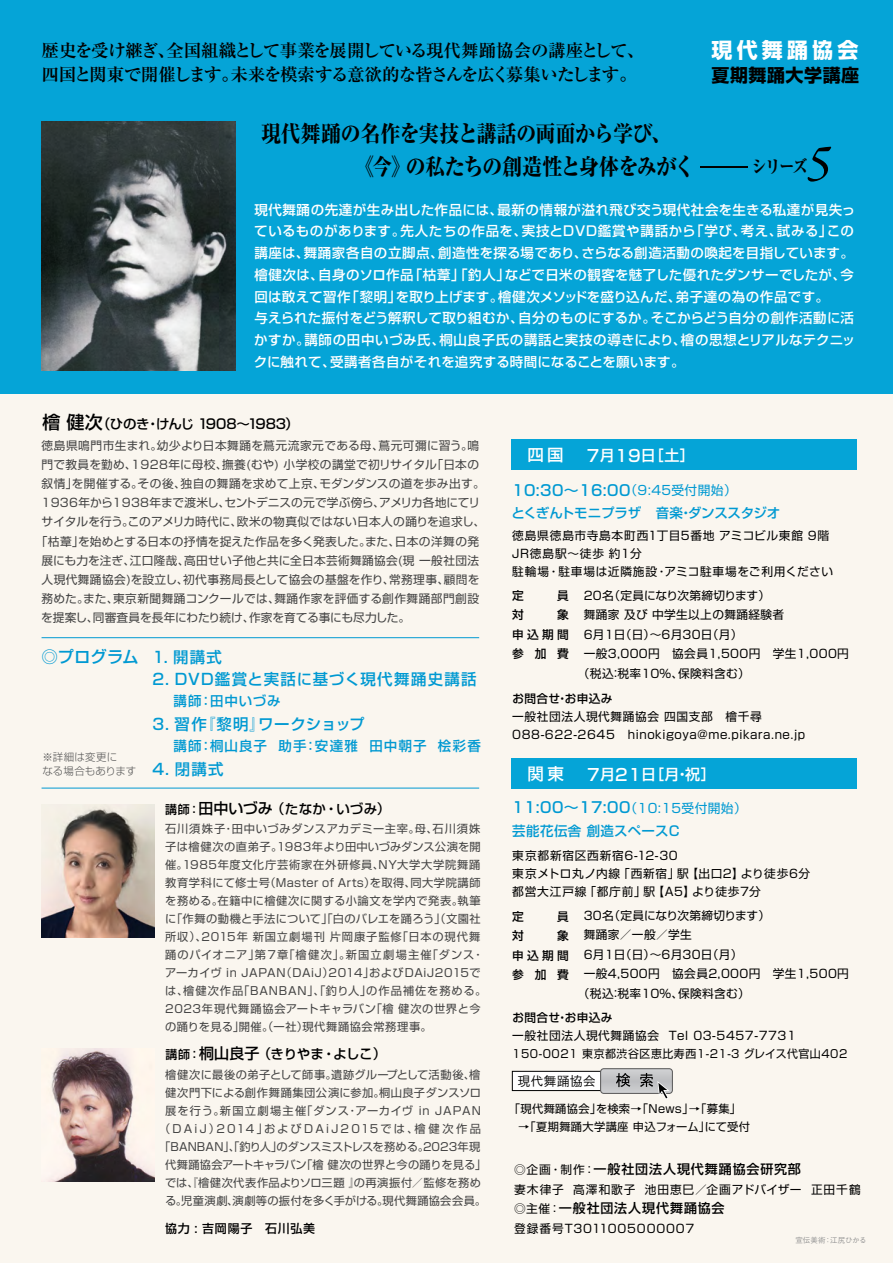
<style>
.page{position:relative;width:893px;height:1263px;background:#faf6ef}
.page>*{position:absolute;margin:0;border:0;box-sizing:border-box;transform-origin:0 0}
.t1{font:italic 51.3px "Garamond Premr Pro";color:#000}
.t2{font:800 22.8px/33px "Ryumin Pro";letter-spacing:-.025em;color:#000;scale:.88 1}
.t3{font:700 21px "Shin Go Pro";letter-spacing:.2em;color:#fff}
.t4{font:700 18px "Shin Go Pro";letter-spacing:.03em;color:#000}
.t5{font:700 17.55px/24px "Ryumin Pro";letter-spacing:-.075em;color:#000}
.t6{font:500 16.5px "Shin Go Pro";color:#fff}
.t7{font:500 16.5px "Shin Go Pro";letter-spacing:-.005em;color:#0099d2}
.t8{font:500 15.45px "Shin Go Pro";letter-spacing:.075em;color:#0099d2}
.t9{font:500 15.45px "Shin Go Pro";letter-spacing:.02em;color:#0099d2}
.t10{font:500 15px "Shin Go Pro";letter-spacing:.03em;color:#0099d2}
.t11{font:500 15px "Shin Go Pro";color:#fff}
.t12{font:500 13.5px/21.8px "Shin Go Pro";letter-spacing:.03em;color:#fff}
.t13{font:500 13.5px "Shin Go Pro";letter-spacing:-.01em;color:#000}
.t14{font:500 13.5px "Shin Go Pro";letter-spacing:.03em;color:#0099d2}
.t15{font:500 13.5px "Shin Go Pro";letter-spacing:.085em;color:#0099d2}
.t16{font:500 13.5px "Shin Go Pro";letter-spacing:-.02em;color:#0099d2}
.t17{font:500 13.05px "Shin Go Pro";letter-spacing:.065em;color:#000}
.t18{font:500 13.05px "Ro Gothic Std";color:#000}
.t19{font:500 12px "Shin Go Pro";letter-spacing:.06em;color:#000}
.t20{font:11.7px/18px "Shin Go Pro";letter-spacing:.04em;color:#000}
.t21{font:11.7px "Shin Go Pro";letter-spacing:.02em;color:#434343}
.t22{font:500 11.7px/19.5px "Shin Go Pro";letter-spacing:.03em;color:#000;text-align:justify}
.t23{font:11.7px "Shin Go Pro";letter-spacing:.045em;color:#434343}
.t24{font:11.7px "Shin Go Pro";letter-spacing:.04em;color:#434343}
.t25{font:11.7px "Shin Go Pro";letter-spacing:-.005em;color:#000}
.t26{font:11.7px "Shin Go Pro";letter-spacing:-.01em;color:#434343}
.t27{font:11.7px "Shin Go Pro";letter-spacing:.015em;color:#000}
.t28{font:11.7px "Shin Go Pro";letter-spacing:.075em;color:#000}
.t29{font:11.7px "Shin Go Pro";letter-spacing:.07em;color:#000}
.t30{font:11.25px/18px "Shin Go Pro";letter-spacing:.045em;color:#434343;text-align:center}
.t31{font:11.25px "Shin Go Pro";letter-spacing:.03em;color:#000}
.t32{font:11.25px "Shin Go Pro";letter-spacing:.05em;color:#000}
.t33{font:300 10.5px/13.5px "Shin Go Pro";letter-spacing:.01em;color:#575757}
.t34{font:500 7.5px "Gothic BBB Pro";letter-spacing:-.005em;color:#959595}
.s1{font-family:"Koz Go Pr 6 N";font-weight:400;font-size:17.25px}
.s2{font-size:17.4px}
.s3{font-size:18px}
.s4{font-family:"Koz Go Pr 6 N";font-weight:400}
.s5{font-size:12px}
.s6{font-size:15px}
.s7{font-weight:400;font-size:12.75px}
.s8{font-size:16.5px}
.s9{font-family:"Koz Go Pr 6 N";font-weight:400;font-size:11.7px}
.s10{font-weight:400;font-size:11.7px}
</style>
<div class="page">
<div style="left:0;top:0;width:893px;height:393px;background:#05a4d7"></div>
<div style="left:512px;top:1071px;width:126px;height:20px;background:#fff;border:1px solid #000"></div>
<div style="left:600px;top:1068px;width:73px;height:26px;border:1px solid #575757;border-radius:3px"></div>
<svg style="left:601px;top:1069px;width:71px;height:30px"></svg>
<img style="left:42px;top:121px;width:193px;height:250px">
<img style="left:48px;top:1049px;width:107px;height:132px">
<img style="left:42px;top:804px;width:113px;height:133px">
<div style="left:511px;top:758px;width:346px;height:31px;background:#05a4d7"></div>
<div style="left:511px;top:439px;width:346px;height:31px;background:#05a4d7"></div>
<hr style="left:42px;top:637px;width:437px;height:1px;background:#0099d2">
<hr style="left:42px;top:788px;width:437px;height:1px;background:#0099d2">
<h3 class="t5" style="left:42px;top:37px;width:604px">歴史を受け継ぎ、全国組織として事業を展開している現代舞踊協会の講座として、四国と関東で開催します。未来を模索する意欲的な皆さんを広く募集いたします。</h3>
<h3 class="t3" style="left:711px;top:33px;width:148px">現代舞踊協会</h3>
<h3 class="t4" style="left:711px;top:61px;width:149px">夏期舞踊大学講座</h3>
<h2 class="t2" style="left:355px;top:115px;width:516px;text-indent:-93px">現代舞踊の名作を実技と講話の両面から学び、<br>《今》の私たちの創造性と身体をみがく<span class="s1">-</span><span class="s2">シリーズ</span></h2>
<h1 class="t1" style="left:806px;top:131px;width:26px">5</h1>
<p class="t12" style="left:254px;top:197px;width:603px">現代舞踊の先達が生み出した作品には、最新の情報が溢れ飛び交う現代社会を生きる私達が見失っているものがあります。先人たちの作品を、実技とDVD鑑賞や講話から「学び、考え、試みる」この講座は、舞踊家各自の立脚点、創造性を探る場であり、さらなる創造活動の喚起を目指しています。檜健次は、自身のソロ作品「枯葦」「釣人」などで日米の観客を魅了した優れたダンサーでしたが、今回は敢えて習作「黎明」を取り上げます。檜健次メソッドを盛り込んだ、弟子達の為の作品です。<br>与えられた振付をどう解釈して取り組むか、自分のものにするか。そこからどう自分の創作活動に活かすか。講師の田中いづみ氏、桐山良子氏の講話と実技の導きにより、檜の思想とリアルなテクニックに触れて、受講者各自がそれを追究する時間になることを願います。</p>
<p class="t13" style="left:42px;top:412px;width:258px"><span class="s3">檜 健次</span>（ひのき・けんじ 1908～1983）</p>
<p class="t23" style="left:42px;top:436px;width:439px">徳島県鳴門市生まれ。幼少より日本舞踊を蔦元流家元である母、蔦元可彌に習う。鳴</p>
<p class="t21" style="left:42px;top:455px;width:439px">門で教員を勤め、1928年に母校、撫養(むや) 小学校の講堂で初リサイタル「日本の</p>
<p class="t21" style="left:42px;top:474px;width:445px">叙情」を開催する。その後、独自の舞踊を求めて上京、モダンダンスの道を歩み出す。</p>
<p class="t21" style="left:42px;top:493px;width:440px">1936年から1938年まで渡米し、セントデニスの元で学ぶ傍ら、アメリカ各地にてリ</p>
<p class="t21" style="left:42px;top:512px;width:445px">サイタルを行う。このアメリカ時代に、欧米の物真似ではない日本人の踊りを追求し、</p>
<p class="t21" style="left:36px;top:532px;width:445px">「枯葦」を始めとする日本の抒情を捉えた作品を多く発表した。また、日本の洋舞の発</p>
<p class="t21" style="left:42px;top:551px;width:439px">展にも力を注ぎ、江口隆哉、高田せい子他と共に全日本芸術舞踊協会(現 一般社団法</p>
<p class="t21" style="left:42px;top:570px;width:439px">人現代舞踊協会)を設立し、初代事務局長として協会の基盤を作り、常務理事、顧問を</p>
<p class="t24" style="left:42px;top:589px;width:439px">務めた。また、東京新聞舞踊コンクールでは、舞踊作家を評価する創作舞踊部門創設</p>
<p class="t26" style="left:41px;top:608px;width:370px">を提案し、同審査員を長年にわたり続け、作家を育てる事にも尽力した。</p>
<h3 class="t7" style="left:42px;top:643px;width:99px"><span class="s4">◎</span>プログラム</h3>
<p class="t33" style="left:42px;top:749px;width:96px">※詳細は変更に<br>なる場合もあります</p>
<h3 class="t8" style="left:152px;top:644px;width:71px">1. 開講式</h3>
<h3 class="t8" style="left:152px;top:667px;width:326px">2. DVD鑑賞と実話に基づく現代舞踊史講話</h3>
<p class="t14" style="left:152px;top:690px;width:130px">　 講師：田中いづみ</p>
<h3 class="t9" style="left:152px;top:712px;width:214px">3. 習作『黎明』ワークショップ</h3>
<p class="t15" style="left:152px;top:735px;width:330px">　 講師：桐山良子 助手：安達雅 田中朝子 桧彩香</p>
<h3 class="t8" style="left:152px;top:757px;width:73px">4. 閉講式</h3>
<p class="t13" style="left:165px;top:797px;width:220px"><span class="s5">講師：</span><span class="s6">田中いづみ</span> (たなか・いづみ)</p>
<p class="t30" style="left:165px;top:818px;width:323px;text-align:left">石川須姝子・田中いづみダンスアカデミー主宰。母、石川須姝子は檜健次の直弟子。1983年より田中いづみダンス公演を開催。1985年度文化庁芸術家在外研修員、NY大学大学院舞踊教育学科にて修士号（Master of Arts）を取得、同大学院講師を務める。在籍中に檜健次に関する小論文を学内で発表。執筆に「作舞の動機と手法について」「白のバレエを踊ろう」（文園社所収)、2015年 新国立劇場刊 片岡康子監修「日本の現代舞踊のパイオニア」第7章「檜健次」。新国立劇場主催「ダンス・アーカイヴ in JAPAN（DAiJ）2014」およびDAiJ2015では、檜健次作品「BANBAN」、「釣り人」の作品補佐を務める。2023年現代舞踊協会アートキャラバン「檜 健次の世界と今の踊りを見る」開催。（一社）現代舞踊協会常務理事。</p>
<p class="t13" style="left:165px;top:1043px;width:216px"><span class="s5">講師：</span><span class="s6">桐山良子</span> (きりやま・よしこ)</p>
<p class="t30" style="left:159px;top:1064px;width:329px">檜健次に最後の弟子として師事。遺跡グループとして活動後、檜健次門下による創作舞踊集団公演に参加。桐山良子ダンスソロ展を行う。新国立劇場主催「ダンス・アーカイヴ in JAPAN（DAiJ）2014」およびDAiJ2015では、檜健次作品「BANBAN」、「釣り人」のダンスミストレスを務める。2023年現代舞踊協会アートキャラバン「檜 健次の世界と今の踊りを見る」では、『檜健次代表作品よりソロ三題 』の再演振付／監修を務める。児童演劇、演劇等の振付を多く手がける。現代舞踊協会会員。</p>
<p class="t19" style="left:165px;top:1219px;width:164px">協力 : 吉岡陽子　石川弘美　</p>
<h3 class="t6" style="left:527px;top:442px;width:169px">四国　 7<span class="s6">月</span>19<span class="s6">日［土］</span></h3>
<h3 class="t10" style="left:512px;top:478px;width:226px">10:30～16:00<span class="s7">（9:45受付開始）</span></h3>
<p class="t16" style="left:512px;top:502px;width:270px">とくぎんトモニプラザ　音楽・ダンススタジオ</p>
<p class="t20" style="left:512px;top:525px;width:322px">徳島県徳島市寺島本町西1丁目5番地 アミコビル東館 9階<br>JR徳島駅～徒歩 約１分<br>駐輪場・駐車場は近隣施設・アミコ駐車場をご利用ください</p>
<p class="t22" style="left:512px;top:584px;width:58px">定　　員対　　象申込期間参 加 費</p>
<p class="t25" style="left:584px;top:586px;width:188px">20名（定員になり次第締切ります）</p>
<p class="t20" style="left:584px;top:604px;width:202px">舞踊家 及び 中学生以上の舞踊経験者</p>
<p class="t27" style="left:584px;top:625px;width:160px">6月1日（日）～6月30日（月）</p>
<p class="t20" style="left:584px;top:643px;width:267px">一般3,000円　協会員1,500円　学生1,000円</p>
<p class="t20" style="left:578px;top:663px;width:173px">（税込：税率１０％、保険料含む）</p>
<p class="t22" style="left:512px;top:687px;width:102px">お問合せ・お申込み</p>
<p class="t20" style="left:512px;top:706px;width:294px">一般社団法人現代舞踊協会 四国支部　檜千尋<br>088-622-2645　hinokigoya@me.pikara.ne.jp</p>
<h3 class="t11" style="left:527px;top:762px;width:190px"><span class="s8">関東　 7</span>月<span class="s8">21</span>日［月・祝］</h3>
<h3 class="t10" style="left:512px;top:795px;width:236px">11:00～17:00<span class="s7">（10:15受付開始）</span></h3>
<p class="t14" style="left:512px;top:820px;width:169px">芸能花伝舎 創造スペースC</p>
<p class="t20" style="left:512px;top:845px;width:299px">東京都新宿区西新宿6-12-30<br>東京メトロ丸ノ内線「西新宿」駅【出口2】より徒歩6分都営大江戸線「都庁前」駅【A5】より徒歩7分</p>
<p class="t25" style="left:584px;top:905px;width:188px">30名（定員になり次第締切ります）</p>
<p class="t20" style="left:584px;top:924px;width:110px">舞踊家／一般／学生</p>
<p class="t27" style="left:584px;top:944px;width:160px">6月1日（日）～6月30日（月）</p>
<p class="t20" style="left:584px;top:963px;width:267px">一般4,500円　協会員2,000円　学生1,500円</p>
<p class="t20" style="left:578px;top:983px;width:173px">（税込：税率１０％、保険料含む）</p>
<p class="t22" style="left:512px;top:905px;width:58px">定　　員対　　象申込期間参 加 費</p>
<p class="t22" style="left:512px;top:1006px;width:102px">お問合せ・お申込み</p>
<p class="t20" style="left:512px;top:1025px;width:285px">一般社団法人現代舞踊協会 Tel 03-5457-7731</p>
<p class="t32" style="left:512px;top:1045px;width:336px">150-0021 東京都渋谷区恵比寿西1-21-3 グレイス代官山402</p>
<p class="t18" style="left:517px;top:1072px;width:80px">現代舞踊協会</p>
<p class="t31" style="left:509px;top:1099px;width:234px">「現代舞踊協会」を検索→「News」→「募集」</p>
<p class="t31" style="left:518px;top:1117px;width:233px">→「夏期舞踊大学講座 申込フォーム」にて受付</p>
<p class="t17" style="left:514px;top:1158px;width:288px"><span class="s9">◎</span><span class="s10">企画・制作：</span>一般社団法人現代舞踊協会研究部</p>
<p class="t28" style="left:514px;top:1179px;width:348px">妻木律子 高澤和歌子 池田恵巳／企画アドバイザー 正田千鶴</p>
<p class="t17" style="left:514px;top:1197px;width:212px"><span class="s9">◎</span><span class="s10">主催：</span>一般社団法人現代舞踊協会</p>
<p class="t29" style="left:514px;top:1218px;width:182px">登録番号T3011005000007</p>
<p class="t34" style="left:795px;top:1234px;width:73px">宣伝美術：江尻ひかる</p>
</div>
